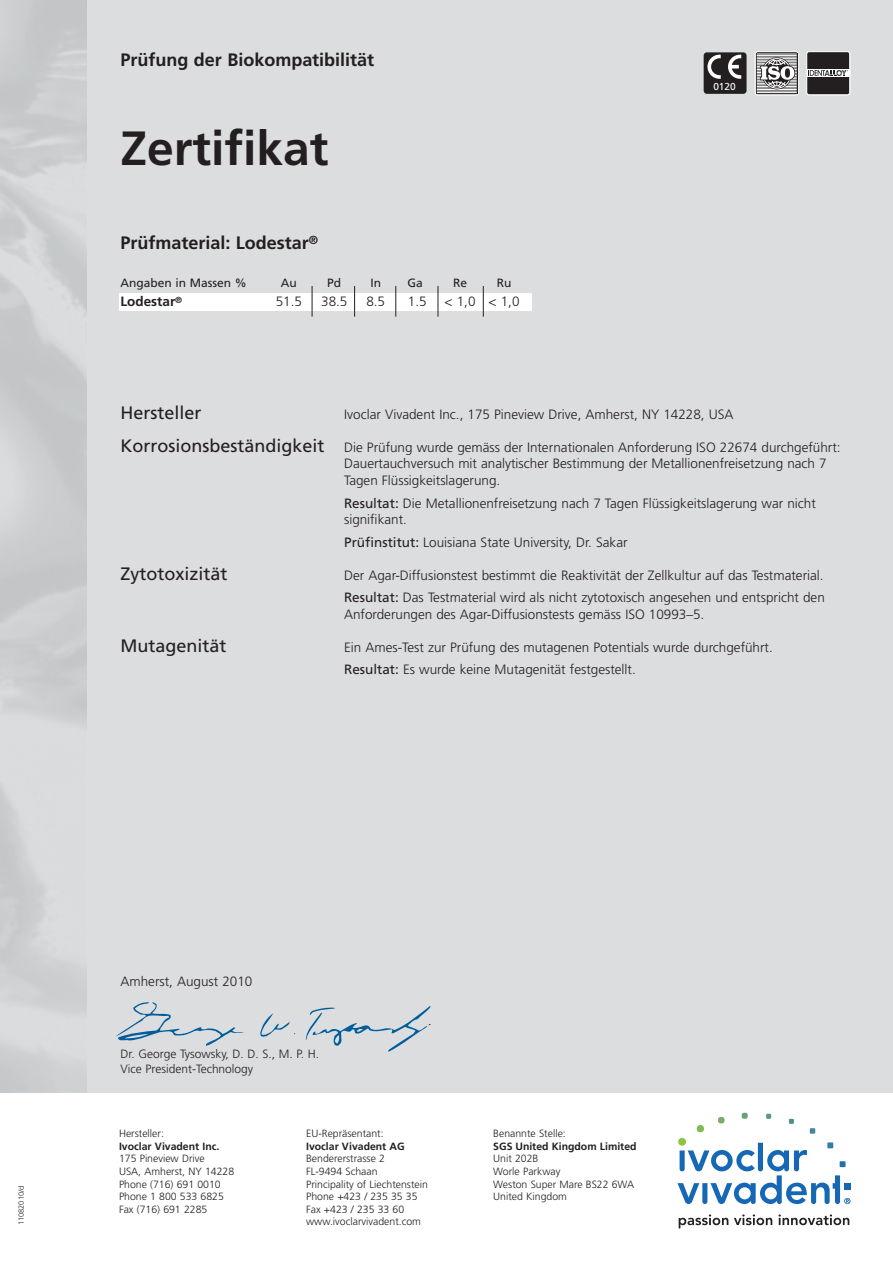
<style>
.page{position:relative;width:893px;height:1263px;background:#fff}
.page>*{position:absolute;margin:0;border:0;box-sizing:border-box;transform-origin:0 0}
.t1{font:700 48px "Frutiger";color:#231f20}
.t2{font:700 18px "Frutiger";color:#231f20}
.t3{font:18px "Frutiger";color:#231f20}
.t4{font:300 13.5px/16.5px "Frutiger";color:#231f20}
.t5{font:700 13.5px "Frutiger";color:#231f20}
.t6{font:300 12px/14.4px "Frutiger";color:#231f20}
.t7{font:12px "Frutiger";color:#231f20}
.t8{font:300 10.5px/12.6px "Frutiger";color:#231f20}
.t9{font:700 10.5px "Frutiger";color:#231f20}
.t10{font:10.05px "Frutiger";color:#fff}
.t11{font:300 7.5px "Frutiger";color:#231f20}
.s1{font-weight:400;font-size:18px}
.s2{font-weight:400}
</style>
<div class="page">
<div style="left:0;top:0;width:893px;height:1093px;background:#dcdddf"></div>
<svg style="left:677px;top:1113px;width:173px;height:91px"></svg>
<svg style="left:679px;top:1214px;width:49px;height:14px"></svg>
<svg style="left:734px;top:1214px;width:38px;height:11px"></svg>
<svg style="left:778px;top:1214px;width:71px;height:11px"></svg>
<svg style="left:260px;top:1013px;width:35px;height:24px"></svg>
<svg style="left:115px;top:1002px;width:129px;height:44px"></svg>
<svg style="left:306px;top:1006px;width:125px;height:46px"></svg>
<div style="left:704px;top:52px;width:42px;height:42px;background:#231f20;border-radius:3px"></div>
<svg style="left:728px;top:55px;width:13px;height:24px"></svg>
<svg style="left:707px;top:55px;width:14px;height:24px"></svg>
<div style="left:755px;top:51px;width:44px;height:44px;border:1px solid #fff;border-radius:2px"></div>
<svg style="left:756px;top:53px;width:41px;height:41px;background:#9e9d9d"></svg>
<div style="left:807px;top:52px;width:43px;height:43px;background:#231f20;border-radius:2px"></div>
<div style="left:806px;top:51px;width:44px;height:44px;border:1px solid #fff;border-radius:2px"></div>
<div style="left:807px;top:69px;width:42px;height:8px;background:#fff"></div>
<svg style="left:808px;top:70px;width:40px;height:6px"></svg>
<div style="left:119px;top:293px;width:412px;height:17px;background:#fff"></div>
<hr style="left:354px;top:286px;width:1px;height:31px;background:#231f20">
<hr style="left:312px;top:286px;width:1px;height:31px;background:#231f20">
<hr style="left:395px;top:286px;width:1px;height:31px;background:#231f20">
<hr style="left:438px;top:286px;width:1px;height:31px;background:#231f20">
<hr style="left:483px;top:286px;width:1px;height:31px;background:#231f20">
<h2 class="t2" style="left:121px;top:53px;width:255px">Prüfung der Biokompatibilität</h2>
<h1 class="t1" style="left:121px;top:129px;width:209px">Zertifikat</h1>
<h2 class="t2" style="left:121px;top:235px;width:199px">Prüfmaterial: Lodestar<sup>®</sup></h2>
<p class="t7" style="left:121px;top:278px;width:128px">Angaben in Massen %</p>
<p class="t7" style="left:281px;top:278px;width:17px">Au</p>
<p class="t7" style="left:327px;top:278px;width:15px">Pd</p>
<p class="t7" style="left:370px;top:278px;width:12px">In</p>
<p class="t7" style="left:407px;top:278px;width:17px">Ga</p>
<p class="t7" style="left:453px;top:278px;width:15px">Re</p>
<p class="t7" style="left:497px;top:278px;width:16px">Ru</p>
<p class="t5" style="left:121px;top:296px;width:63px">Lodestar<sup>®</sup></p>
<p class="t4" style="left:276px;top:295px;width:28px">51.5</p>
<p class="t4" style="left:321px;top:295px;width:28px">38.5</p>
<p class="t4" style="left:366px;top:295px;width:20px">8.5</p>
<p class="t4" style="left:408px;top:295px;width:20px">1.5</p>
<p class="t4" style="left:445px;top:295px;width:76px">&lt; 1,0 &lt; 1,0</p>
<p class="t10" style="left:713px;top:83px;width:24px">0120</p>
<h2 class="t3" style="left:121px;top:405px;width:82px">Hersteller</h2>
<p class="t4" style="left:344px;top:407px;width:391px">Ivoclar Vivadent Inc., 175 Pineview Drive, Amherst, NY 14228, USA</p>
<p class="t4" style="left:344px;top:440px;width:498px;text-indent:-223px"><span class="s1">Korrosionsbeständigkeit</span> Die Prüfung wurde gemäss der Internationalen Anforderung ISO 22674 durchgeführt:<br>Dauertauchversuch mit analytischer Bestimmung der Metallionenfreisetzung nach 7<br>Tagen Flüssigkeitslagerung.</p>
<p class="t4" style="left:344px;top:496px;width:473px"><span class="s2">Resultat:</span> Die Metallionenfreisetzung nach 7 Tagen Flüssigkeitslagerung war nicht signifikant.</p>
<p class="t4" style="left:344px;top:535px;width:285px"><span class="s2">Prüfinstitut:</span> Louisiana State University, Dr. Sakar</p>
<h2 class="t3" style="left:121px;top:566px;width:108px">Zytotoxizität</h2>
<p class="t4" style="left:344px;top:565px;width:482px;line-height:22.5px">Der Agar-Diffusionstest bestimmt die Reaktivität der Zellkultur auf das Testmaterial.<br><span class="s2">Resultat:</span> Das Testmaterial wird als nicht zytotoxisch angesehen und entspricht den</p>
<p class="t4" style="left:344px;top:607px;width:362px">Anforderungen des Agar-Diffusionstests gemäss ISO 10993–5.</p>
<h2 class="t3" style="left:121px;top:638px;width:107px">Mutagenität</h2>
<p class="t4" style="left:344px;top:637px;width:430px;line-height:22.5px">Ein Ames-Test zur Prüfung des mutagenen Potentials wurde durchgeführt.<br><span class="s2">Resultat:</span> Es wurde keine Mutagenität festgestellt.</p>
<p class="t11" style="left:18px;top:1225px;width:41px;rotate:-90deg">11082010/d</p>
<p class="t4" style="left:121px;top:974px;width:133px">Amherst, August 2010</p>
<p class="t6" style="left:121px;top:1048px;width:200px">Dr. George Tysowsky, D. D. S., M. P. H.<br>Vice President-Technology</p>
<p class="t8" style="left:119px;top:1128px;width:46px">Hersteller:</p>
<p class="t9" style="left:119px;top:1142px;width:102px">Ivoclar Vivadent Inc.</p>
<p class="t8" style="left:119px;top:1153px;width:117px">175 Pineview Drive<br>USA, Amherst, NY 14228<br>Phone (716) 691 0010<br>Phone 1 800 533 6825<br>Fax (716) 691 2285</p>
<p class="t8" style="left:306px;top:1128px;width:79px">EU-Repräsentant:</p>
<p class="t9" style="left:306px;top:1142px;width:100px">Ivoclar Vivadent AG</p>
<p class="t8" style="left:306px;top:1153px;width:123px">Bendererstrasse 2<br>FL-9494 Schaan<br>Principality of Liechtenstein<br>Phone +423 / 235 35 35<br>Fax +423 / 235 33 60 www.ivoclarvivadent.com</p>
<p class="t8" style="left:493px;top:1128px;width:74px">Benannte Stelle:</p>
<p class="t9" style="left:493px;top:1142px;width:145px">SGS United Kingdom Limited</p>
<p class="t8" style="left:493px;top:1153px;width:142px">Unit 202B<br>Worle Parkway<br>Weston Super Mare BS22 6WA<br>United Kingdom</p>
</div>
